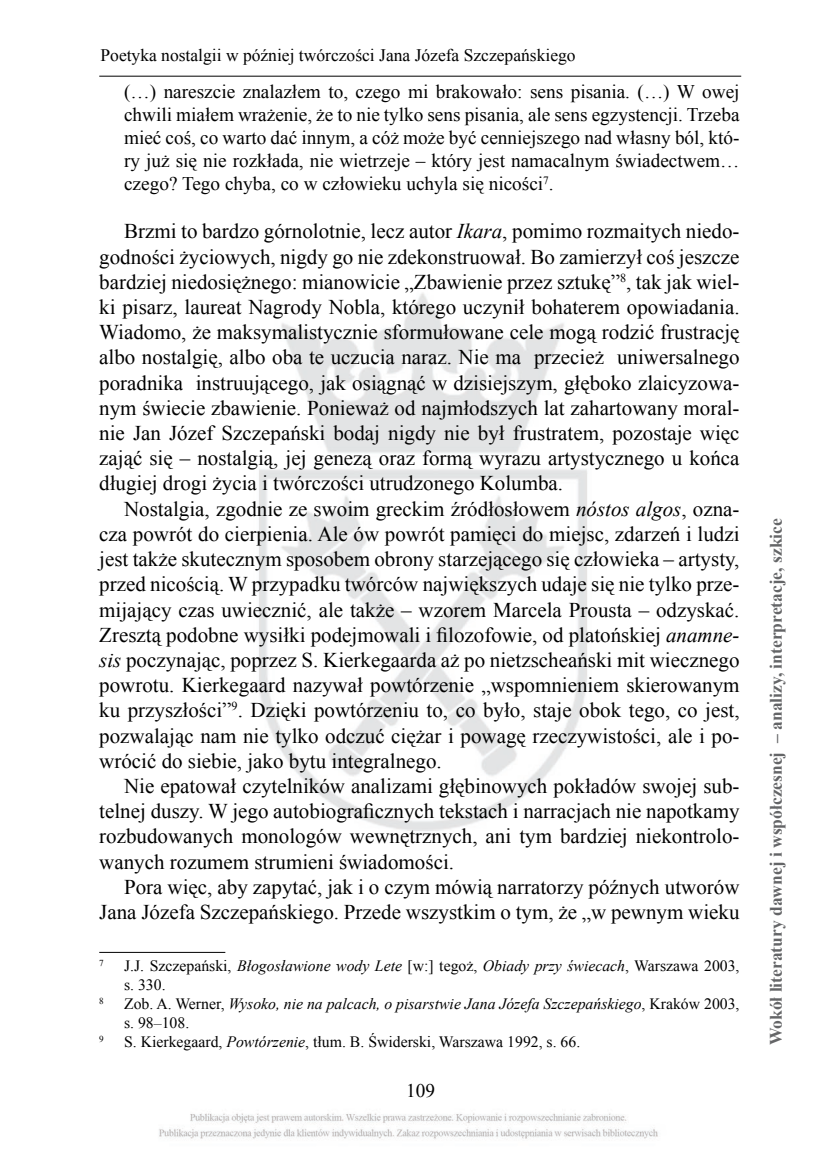
<style>
.page{position:relative;width:819px;height:1166px;background:#fff}
.page>*{position:absolute;margin:0;border:0;box-sizing:border-box;transform-origin:0 0}
.t1{font:21px/25.2px "Times New Roman";color:#000;text-align:justify}
.t2{font:19.25px/23.1px "Times New Roman";color:#000;text-align:justify}
.t3{font:700 17.5px "Times New Roman";color:#646567}
.t4{font:17.5px "Times New Roman";color:#000}
.t5{font:15.75px/18.9px "Times New Roman";color:#000}
.s1{font-style:italic}
</style>
<div class="page">
<img style="left:99px;top:75px;width:643px;height:1064px">
<hr style="left:99px;top:76px;width:642px;height:1px;background:#000">
<hr style="left:99px;top:952px;width:126px;height:1px;background:#000">
<p class="t4" style="left:100px;top:43px;width:476px">Poetyka nostalgii w później twórczości Jana Józefa Szczepańskiego</p>
<p class="t2" style="left:124px;top:79px;width:617px">(…) nareszcie znalazłem to, czego mi brakowało: sens pisania. (…) W owej chwili miałem wrażenie, że to nie tylko sens pisania, ale sens egzystencji. Trzeba mieć coś, co warto dać innym, a cóż może być cenniejszego nad własny ból, któ&shy;ry już się nie rozkłada, nie wietrzeje – który jest namacalnym świadectwem… czego? Tego chyba, co w człowieku uchyla się nicości .</p>
<p class="t1" style="left:99px;top:218px;width:641px;text-indent:25px">Brzmi to bardzo górnolotnie, lecz autor <span class="s1">Ikara</span>, pomimo rozmaitych niedo&shy;godności życiowych, nigdy go nie zdekonstruował. Bo zamierzył coś jeszcze bardziej niedosiężnego: mianowicie „Zbawienie przez sztukę” , tak jak wiel&shy;ki pisarz, laureat Nagrody Nobla, którego uczynił bohaterem opowiadania.<br>Wiadomo, że maksymalistycznie sformułowane cele mogą rodzić frustrację albo nostalgię, albo oba te uczucia naraz. Nie ma przecież uniwersalnego poradnika instruującego, jak osiągnąć w dzisiejszym, głęboko zlaicyzowa&shy;nym świecie zbawienie. Ponieważ od najmłodszych lat zahartowany moral&shy;nie Jan Józef Szczepański bodaj nigdy nie był frustratem, pozostaje więc zająć się – nostalgią, jej genezą oraz formą wyrazu artystycznego u końca długiej drogi życia i twórczości utrudzonego Kolumba.</p>
<p class="t1" style="left:99px;top:496px;width:641px;text-indent:25px">Nostalgia, zgodnie ze swoim greckim źródłosłowem <span class="s1">nóstos algos</span>, ozna&shy;cza powrót do cierpienia. Ale ów powrót pamięci do miejsc, zdarzeń i ludzi jest także skutecznym sposobem obrony starzejącego się człowieka – artysty, przed nicością. W przypadku twórców największych udaje się nie tylko prze&shy;mijający czas uwiecznić, ale także – wzorem Marcela Prousta – odzyskać.<br>Zresztą podobne wysiłki podejmowali i filozofowie, od platońskiej <span class="s1">anamne&shy;sis</span> poczynając, poprzez S. Kierkegaarda aż po nietzscheański mit wiecznego powrotu. Kierkegaard nazywał powtórzenie „wspomnieniem skierowanym ku przyszłości” . Dzięki powtórzeniu to, co było, staje obok tego, co jest, pozwalając nam nie tylko odczuć ciężar i powagę rzeczywistości, ale i po&shy;wrócić do siebie, jako bytu integralnego.</p>
<p class="t1" style="left:99px;top:773px;width:641px;text-indent:25px">Nie epatował czytelników analizami głębinowych pokładów swojej sub&shy;telnej duszy. W jego autobiograficznych tekstach i narracjach nie napotkamy rozbudowanych monologów wewnętrznych, ani tym bardziej niekontrolo&shy;wanych rozumem strumieni świadomości.</p>
<p class="t1" style="left:99px;top:874px;width:641px;text-align:right">Pora więc, aby zapytać, jak i o czym mówią narratorzy późnych utworów<br>Jana Józefa Szczepańskiego. Przede wszystkim o tym, że „w pewnym wieku</p>
<p class="t5" style="left:124px;top:956px;width:617px">J.J. Szczepański, <span class="s1">Błogosławione wody Lete</span> [w:] tegoż, <span class="s1">Obiady przy świecach</span>, Warszawa 2003, s. 330.<br>Zob. A. Werner, <span class="s1">Wysoko, nie na palcach, o pisarstwie Jana Józefa Szczepańskiego</span>, Kraków 2003, s. 98<span class="s1">–</span>108.<br>S. Kierkegaard, <span class="s1">Powtórzenie</span>, tłum. B. Świderski, Warszawa 1992, s. 66.</p>
<p class="t2" style="left:406px;top:1079px;width:30px">109</p>
<p class="t3" style="left:763px;top:1045px;width:529px;rotate:-90deg">Wokół literatury dawnej i współczesnej – analizy, interpretacje, szkice</p>
</div>
